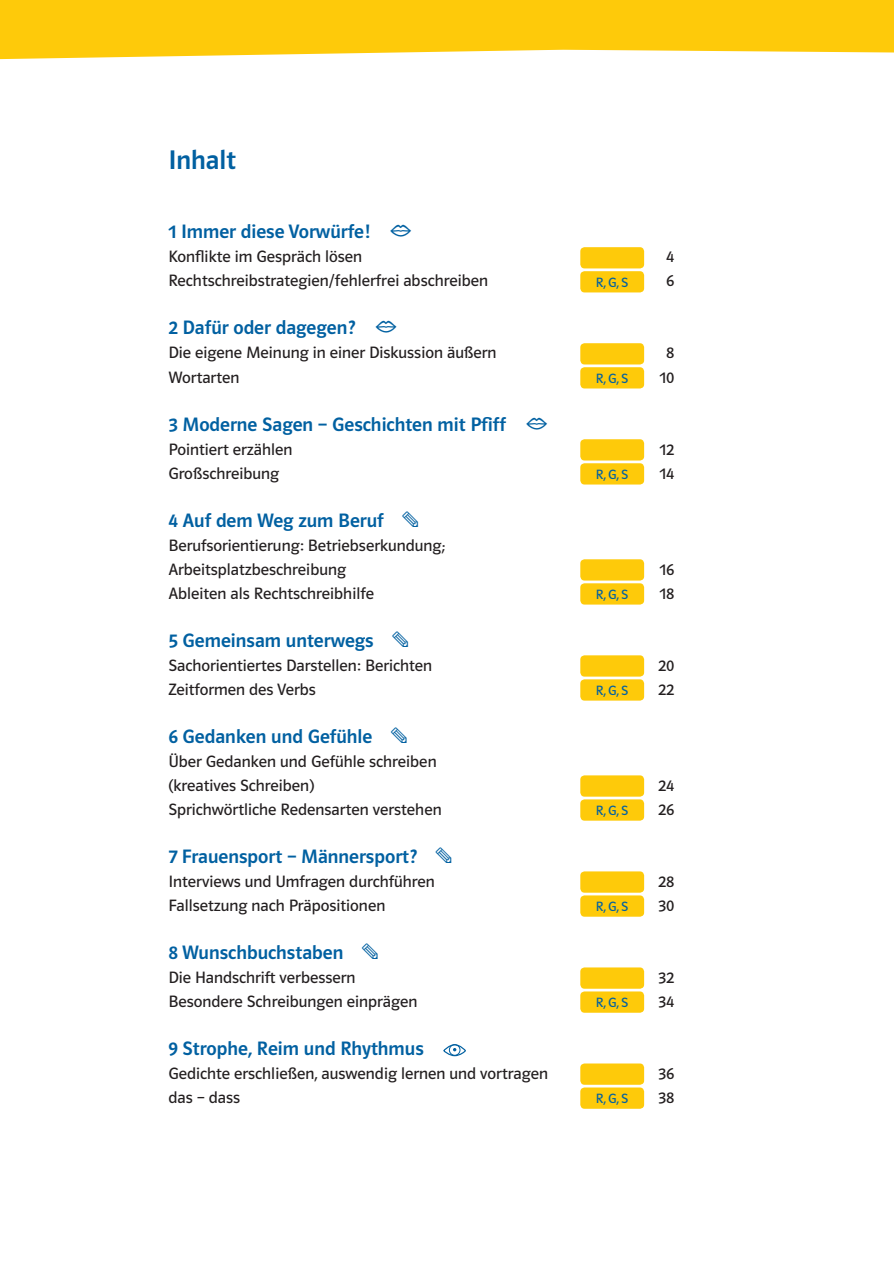
<style>
.page{position:relative;width:894px;height:1265px;background:#fff}
.page>*{position:absolute;margin:0;border:0;box-sizing:border-box;transform-origin:0 0}
.t1{font:27px "Polo ST11 K Krftg";color:#0160a1}
.t2{font:19.5px "Polo ST11 K Krftg";color:#0160a1}
.t3{font:16.5px/24px "Polo ST11 K Buch";color:#231f20}
.t4{font:13.5px "Polo ST11 K Buch";color:#0160a1}
.s1{font-family:"Klett Pikto 1.4";font-size:22.5px}
</style>
<div class="page">
<svg style="left:0;top:0;width:894px;height:59px;background:#fecf22"></svg>
<div style="left:580px;top:247px;width:64px;height:21px;background:#feca0a;border-radius:4px"></div>
<div style="left:580px;top:271px;width:64px;height:21px;background:#feca0a;border-radius:4px"></div>
<div style="left:580px;top:343px;width:64px;height:21px;background:#feca0a;border-radius:4px"></div>
<div style="left:580px;top:367px;width:64px;height:21px;background:#feca0a;border-radius:4px"></div>
<div style="left:580px;top:439px;width:64px;height:21px;background:#feca0a;border-radius:4px"></div>
<div style="left:580px;top:463px;width:64px;height:21px;background:#feca0a;border-radius:4px"></div>
<div style="left:580px;top:559px;width:64px;height:21px;background:#feca0a;border-radius:4px"></div>
<div style="left:580px;top:583px;width:64px;height:21px;background:#feca0a;border-radius:4px"></div>
<div style="left:580px;top:655px;width:64px;height:21px;background:#feca0a;border-radius:4px"></div>
<div style="left:580px;top:679px;width:64px;height:21px;background:#feca0a;border-radius:4px"></div>
<div style="left:580px;top:775px;width:64px;height:21px;background:#feca0a;border-radius:4px"></div>
<div style="left:580px;top:799px;width:64px;height:21px;background:#feca0a;border-radius:4px"></div>
<div style="left:580px;top:871px;width:64px;height:21px;background:#feca0a;border-radius:4px"></div>
<div style="left:580px;top:895px;width:64px;height:21px;background:#feca0a;border-radius:4px"></div>
<div style="left:580px;top:967px;width:64px;height:21px;background:#feca0a;border-radius:4px"></div>
<div style="left:580px;top:991px;width:64px;height:21px;background:#feca0a;border-radius:4px"></div>
<div style="left:443px;top:1044px;width:23px;height:12px;border:1px solid #0160a1;border-radius:50%"></div>
<div style="left:449px;top:1044px;width:11px;height:11px;border:1px solid #0160a1;border-radius:50%"></div>
<div style="left:580px;top:1063px;width:64px;height:21px;background:#feca0a;border-radius:4px"></div>
<div style="left:580px;top:1087px;width:64px;height:21px;background:#feca0a;border-radius:4px"></div>
<h1 class="t1" style="left:168px;top:146px;width:69px">Inhalt</h1>
<p class="t2" style="left:168px;top:221px;width:245px">1 Immer diese Vorwürfe! <span class="s1">V</span></p>
<p class="t3" style="left:168px;top:245px;width:195px">Konflikte im Gespräch lösen</p>
<p class="t3" style="left:666px;top:245px;width:10px">4</p>
<p class="t3" style="left:168px;top:269px;width:321px">Rechtschreibstrategien/fehlerfrei abschreiben</p>
<p class="t4" style="left:595px;top:275px;width:34px">R,G,S</p>
<p class="t3" style="left:666px;top:269px;width:10px">6</p>
<p class="t2" style="left:168px;top:317px;width:230px">2 Dafür oder dagegen? <span class="s1">V</span></p>
<p class="t3" style="left:168px;top:341px;width:329px">Die eigene Meinung in einer Diskussion äußern</p>
<p class="t3" style="left:666px;top:341px;width:10px">8</p>
<p class="t3" style="left:168px;top:365px;width:73px">Wortarten</p>
<p class="t4" style="left:595px;top:371px;width:34px">R,G,S</p>
<p class="t3" style="left:659px;top:365px;width:16px">10</p>
<p class="t2" style="left:168px;top:413px;width:381px">3 Moderne Sagen – Geschichten mit Pfiff <span class="s1">V</span></p>
<p class="t3" style="left:168px;top:437px;width:126px">Pointiert erzählen</p>
<p class="t3" style="left:659px;top:437px;width:16px">12</p>
<p class="t3" style="left:168px;top:461px;width:112px">Großschreibung</p>
<p class="t4" style="left:595px;top:467px;width:34px">R,G,S</p>
<p class="t3" style="left:659px;top:461px;width:16px">14</p>
<p class="t2" style="left:168px;top:509px;width:251px">4 Auf dem Weg zum Beruf <span class="s1">S</span></p>
<p class="t3" style="left:168px;top:533px;width:278px">Berufsorientierung: Betriebserkundung;<br>Arbeitsplatzbeschreibung</p>
<p class="t3" style="left:659px;top:557px;width:16px">16</p>
<p class="t3" style="left:168px;top:581px;width:207px">Ableiten als Rechtschreibhilfe</p>
<p class="t4" style="left:595px;top:587px;width:34px">R,G,S</p>
<p class="t3" style="left:659px;top:581px;width:16px">18</p>
<p class="t2" style="left:168px;top:629px;width:241px">5 Gemeinsam unterwegs <span class="s1">S</span></p>
<p class="t3" style="left:168px;top:653px;width:265px">Sachorientiertes Darstellen: Berichten</p>
<p class="t3" style="left:658px;top:653px;width:18px">20</p>
<p class="t3" style="left:168px;top:677px;width:149px">Zeitformen des Verbs</p>
<p class="t4" style="left:595px;top:683px;width:34px">R,G,S</p>
<p class="t3" style="left:658px;top:677px;width:18px">22</p>
<p class="t2" style="left:168px;top:725px;width:240px">6 Gedanken und Gefühle <span class="s1">S</span></p>
<p class="t3" style="left:168px;top:749px;width:270px">Über Gedanken und Gefühle schreiben (kreatives Schreiben)</p>
<p class="t3" style="left:658px;top:773px;width:18px">24</p>
<p class="t3" style="left:168px;top:797px;width:275px">Sprichwörtliche Redensarten verstehen</p>
<p class="t4" style="left:595px;top:803px;width:34px">R,G,S</p>
<p class="t3" style="left:658px;top:797px;width:18px">26</p>
<p class="t2" style="left:168px;top:845px;width:284px">7 Frauensport – Männersport? <span class="s1">S</span></p>
<p class="t3" style="left:168px;top:869px;width:268px">Interviews und Umfragen durchführen</p>
<p class="t3" style="left:658px;top:869px;width:18px">28</p>
<p class="t3" style="left:168px;top:893px;width:218px">Fallsetzung nach Präpositionen</p>
<p class="t4" style="left:595px;top:899px;width:34px">R,G,S</p>
<p class="t3" style="left:658px;top:893px;width:18px">30</p>
<p class="t2" style="left:168px;top:941px;width:211px">8 Wunschbuchstaben <span class="s1">S</span></p>
<p class="t3" style="left:168px;top:965px;width:189px">Die Handschrift verbessern</p>
<p class="t3" style="left:658px;top:965px;width:18px">32</p>
<p class="t3" style="left:168px;top:989px;width:251px">Besondere Schreibungen einprägen</p>
<p class="t4" style="left:595px;top:995px;width:34px">R,G,S</p>
<p class="t3" style="left:658px;top:989px;width:18px">34</p>
<p class="t2" style="left:168px;top:1037px;width:257px">9 Strophe, Reim und Rhythmus</p>
<p class="t3" style="left:168px;top:1061px;width:381px">Gedichte erschließen, auswendig lernen und vortragen</p>
<p class="t3" style="left:658px;top:1061px;width:18px">36</p>
<p class="t3" style="left:168px;top:1085px;width:73px">das – dass</p>
<p class="t4" style="left:595px;top:1091px;width:34px">R,G,S</p>
<p class="t3" style="left:658px;top:1085px;width:18px">38</p>
</div>
